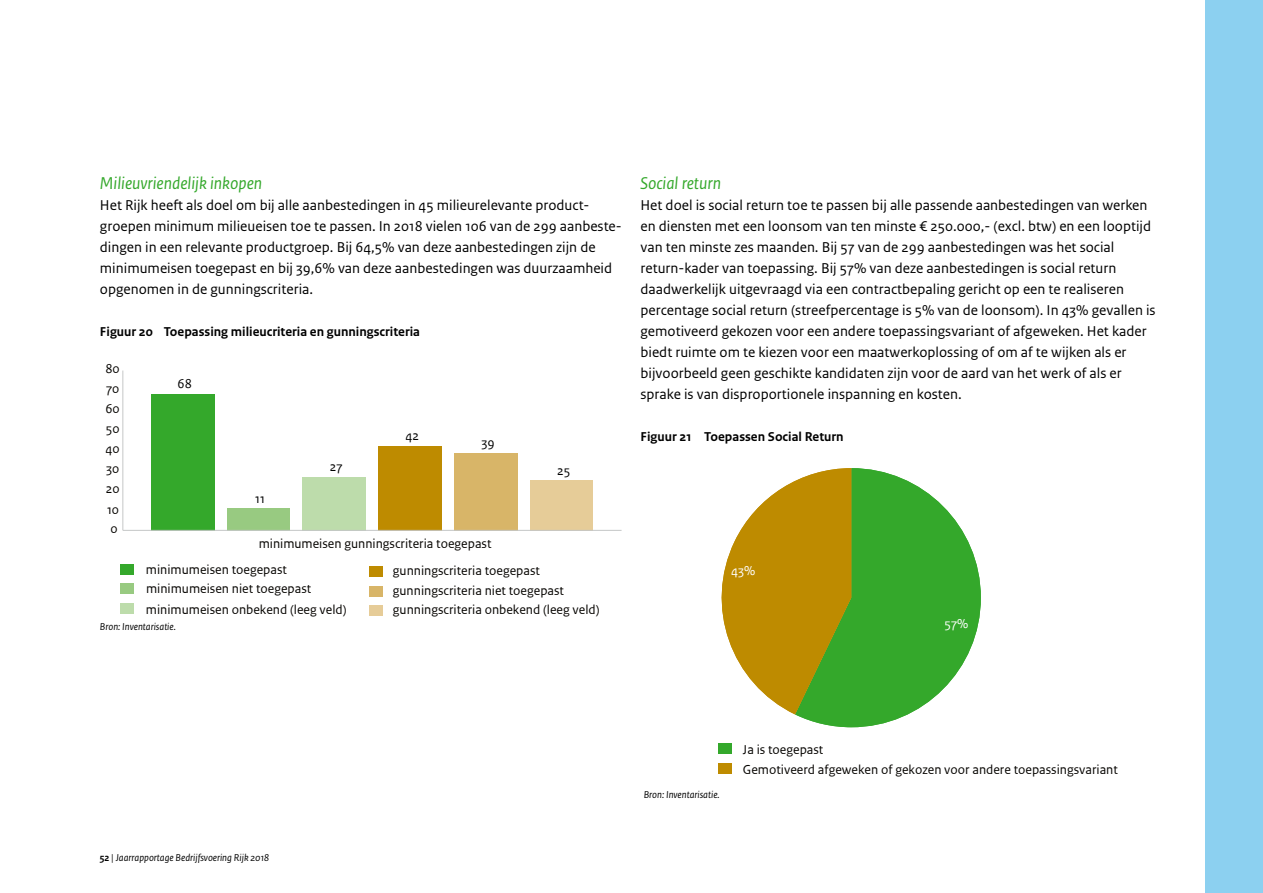
<style>
.page{position:relative;width:1263px;height:893px;background:#fff}
.page>*{position:absolute;margin:0;border:0;box-sizing:border-box;transform-origin:0 0}
.BZK_JJR_-_Tussenkop{font:italic 18px "Rijksoverheid Sans Text";color:#34a82b}
.BZK_JJR_-_Platte_tek{font:15px/21px "Rijksoverheid Sans Text";color:#000}
.t1{font:13.5px/26.5px "Rijksoverheid Sans Text TT";color:#060400}
.BZK_JJR_-_Figuur_kop{font:700 13.5px "Rijksoverheid Sans Text";color:#000}
.t2{font:13.5px "Rijksoverheid Sans Text TT";color:#000}
.t3{font:13.5px "Rijksoverheid Sans Text TT";color:#fff}
.BZK_JJR_-_Platte_tek-2{font:italic 10.5px "Rijksoverheid Sans Text";color:#000}
.s1{font-weight:700}
</style>
<div class="page">
<div style="left:1205px;top:0;width:58px;height:893px;background:#8cd0f0"></div>
<div style="left:151px;top:394px;width:64px;height:137px;background:#34a82b"></div>
<div style="left:227px;top:509px;width:63px;height:22px;background:#98ca81"></div>
<div style="left:302px;top:477px;width:64px;height:54px;background:#bddcab"></div>
<div style="left:378px;top:446px;width:64px;height:85px;background:#be8b00"></div>
<div style="left:454px;top:453px;width:64px;height:78px;background:#d8b568"></div>
<div style="left:531px;top:481px;width:62px;height:50px;background:#e6cc98"></div>
<hr style="left:122px;top:371px;width:1px;height:159px;background:#c5c7c7">
<hr style="left:123px;top:530px;width:498px;height:1px;background:#c5c7c7">
<div style="left:120px;top:564px;width:13px;height:10px;background:#34a82b"></div>
<div style="left:120px;top:604px;width:13px;height:10px;background:#bddcab"></div>
<div style="left:369px;top:586px;width:13px;height:10px;background:#d8b568"></div>
<div style="left:120px;top:584px;width:13px;height:10px;background:#98ca81"></div>
<div style="left:369px;top:566px;width:13px;height:10px;background:#be8b00"></div>
<div style="left:369px;top:606px;width:13px;height:10px;background:#e6cc98"></div>
<svg style="left:795px;top:468px;width:186px;height:259px;fill:#34a82b"></svg>
<svg style="left:721px;top:468px;width:130px;height:246px"></svg>
<div style="left:718px;top:743px;width:13px;height:10px;background:#34a82b"></div>
<div style="left:718px;top:763px;width:13px;height:11px;background:#be8b00"></div>
<p class="BZK_JJR_-_Tussenkop" style="left:100px;top:173px;width:164px">Milieuvriendelijk inkopen</p>
<p class="BZK_JJR_-_Platte_tek" style="left:100px;top:195px;width:523px">Het Rijk heeft als doel om bij alle aanbestedingen in 45 milieurelevante product&shy;groepen minimum milieueisen toe te passen. In 2018 vielen 106 van de 299 aanbeste&shy;dingen in een relevante productgroep. Bij 64,5% van deze aanbestedingen zijn de minimumeisen toegepast en bij 39,6% van deze aanbestedingen was duurzaamheid opgenomen in de gunningscriteria.</p>
<p class="BZK_JJR_-_Figuur_kop" style="left:100px;top:324px;width:322px">Figuur 20 Toepassing milieucriteria en gunningscriteria</p>
<p class="t1" style="left:105px;top:355px;width:16px">80</p>
<p class="t1" style="left:106px;top:376px;width:15px">70</p>
<p class="t1" style="left:105px;top:396px;width:16px">60</p>
<p class="t1" style="left:106px;top:415px;width:15px">50</p>
<p class="t1" style="left:106px;top:435px;width:16px">40</p>
<p class="t1" style="left:106px;top:456px;width:15px">30</p>
<p class="t1" style="left:106px;top:476px;width:15px">20</p>
<p class="t1" style="left:107px;top:496px;width:14px">10</p>
<p class="t1" style="left:111px;top:515px;width:9px">0</p>
<p class="t2" style="left:178px;top:376px;width:16px">68</p>
<p class="t2" style="left:255px;top:491px;width:11px">11</p>
<p class="t2" style="left:330px;top:459px;width:14px">27</p>
<p class="t2" style="left:405px;top:428px;width:15px">42</p>
<p class="t2" style="left:481px;top:435px;width:15px">39</p>
<p class="t2" style="left:557px;top:463px;width:15px">25</p>
<p class="t1" style="left:146px;top:530px;width:347px;text-indent:113px">minimumeisen gunningscriteria toegepast minimumeisen toegepast</p>
<p class="t1" style="left:146px;top:579px;width:202px;line-height:20.7px">minimumeisen niet toegepast minimumeisen onbekend (leeg veld)</p>
<p class="t1" style="left:393px;top:558px;width:149px">gunningscriteria toegepast</p>
<p class="t1" style="left:393px;top:597px;width:208px">gunningscriteria onbekend (leeg veld)</p>
<p class="t1" style="left:393px;top:578px;width:173px">gunningscriteria niet toegepast</p>
<p class="BZK_JJR_-_Platte_tek-2" style="left:100px;top:621px;width:77px">Bron: Inventarisatie.</p>
<p class="BZK_JJR_-_Tussenkop" style="left:640px;top:173px;width:82px">Social return</p>
<p class="BZK_JJR_-_Platte_tek" style="left:640px;top:195px;width:517px">Het doel is social return toe te passen bij alle passende aanbestedingen van werken en diensten met een loonsom van ten minste € 250.000,- (excl. btw) en een looptijd van ten minste zes maanden. Bij 57 van de 299 aanbestedingen was het social return-kader van toepassing. Bij 57% van deze aanbestedingen is social return daadwerkelijk uitgevraagd via een contractbepaling gericht op een te realiseren percentage social return (streefpercentage is 5% van de loonsom). In 43% gevallen is gemotiveerd gekozen voor een andere toepassingsvariant of afgeweken. Het kader biedt ruimte om te kiezen voor een maatwerkoplossing of om af te wijken als er bijvoorbeeld geen geschikte kandidaten zijn voor de aard van het werk of als er sprake is van disproportionele inspanning en kosten.</p>
<p class="BZK_JJR_-_Figuur_kop" style="left:640px;top:429px;width:205px">Figuur 21 Toepassen Social Return</p>
<p class="t3" style="left:731px;top:563px;width:26px">43%</p>
<p class="t3" style="left:944px;top:616px;width:25px">57%</p>
<p class="BZK_JJR_-_Platte_tek-2" style="left:100px;top:852px;width:171px"><span class="s1">52</span> | Jaarrapportage Bedrijfsvoering Rijk 2018</p>
<p class="BZK_JJR_-_Platte_tek-2" style="left:644px;top:789px;width:77px">Bron: Inventarisatie.</p>
<p class="t1" style="left:743px;top:740px;width:376px;line-height:20.1px">Ja is toegepast<br>Gemotiveerd afgeweken of gekozen voor andere toepassingsvariant</p>
</div>
